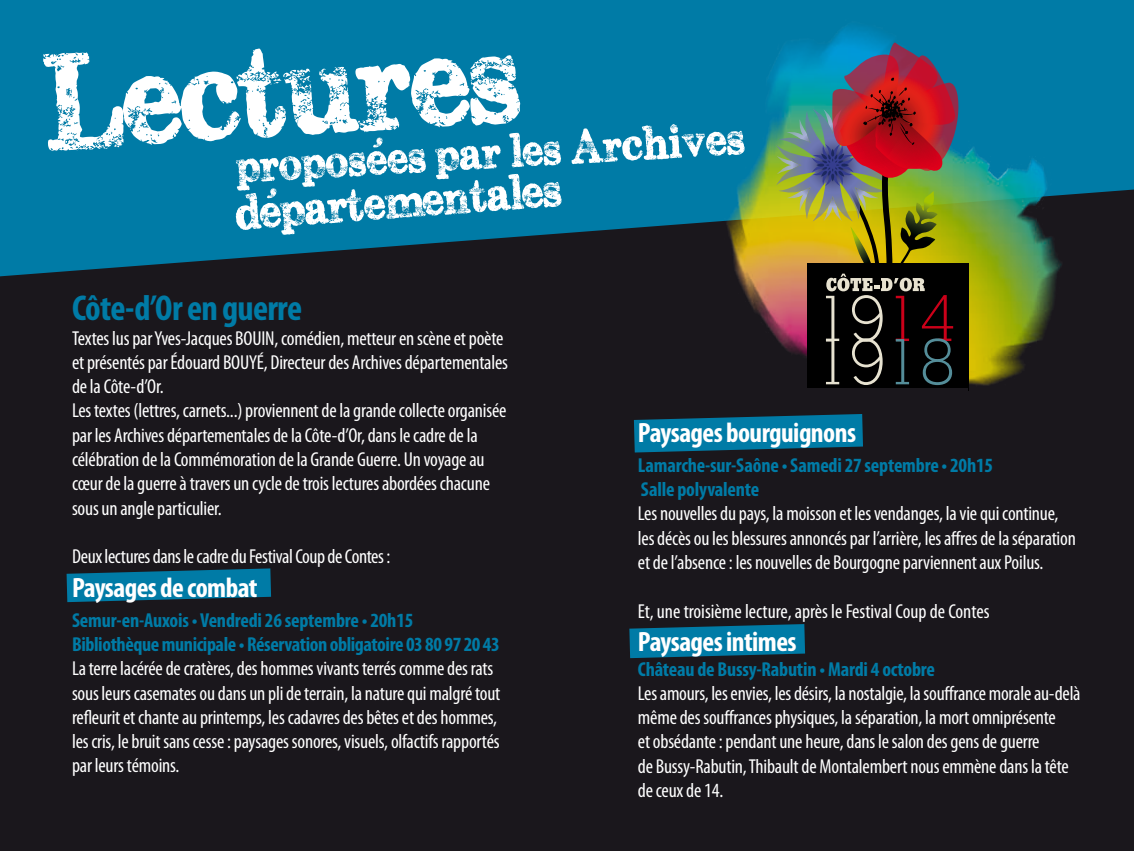
<style>
.page{position:relative;width:1134px;height:851px;background:#fff}
.page>*{position:absolute;margin:0;border:0;box-sizing:border-box;transform-origin:0 0}
.t1{font:700 condensed 36px "Myriad Pro";letter-spacing:-.02em;color:#007ba6}
.t2{font:700 condensed 28px "Myriad Pro";letter-spacing:-.02em;color:#fff}
.t3{font:condensed 20.2px/24.2px "Myriad Pro";letter-spacing:-.01em;color:#fff}
.t4{font:700 condensed 20.2px/24.2px "Myriad Pro";letter-spacing:-.01em;color:#007ba6}
</style>
<div class="page">
<div style="left:0;top:0;width:1134px;height:850px;background:#1a171c"></div>
<svg style="left:0;top:0;width:1134px;height:276px;fill:#007ba6"></svg>
<svg style="left:67px;top:568px;width:204px;height:34px;background:#046a8e"></svg>
<svg style="left:634px;top:414px;width:229px;height:38px;background:#036c91"></svg>
<svg style="left:629px;top:624px;width:176px;height:34px;background:#036d93"></svg>
<svg style="left:43px;top:48px;width:477px;height:103px;background:#66b0c9"></svg>
<img style="left:653px;top:0;width:479px;height:391px">
<svg style="left:807px;top:264px;width:161px;height:125px"></svg>
<img style="left:776px;top:43px;width:188px;height:342px">
<div style="left:807px;top:389px;width:161px;height:8px;background:#1a171c"></div>
<svg style="left:236px;top:124px;width:509px;height:111px;background:#3b96b5"></svg>
<h1 class="t1" style="left:72px;top:286px;width:232px">Côte-d’Or en guerre</h1>
<p class="t3" style="left:72px;top:325px;width:438px">Textes lus par Yves-Jacques BOUIN, comédien, metteur en scène et poète et présentés par Édouard BOUYÉ, Directeur des Archives départementales de la Côte-d’Or.<br>Les textes (lettres, carnets...) proviennent de la grande collecte organisée par les Archives départementales de la Côte-d’Or, dans le cadre de la célébration de la Commémoration de la Grande Guerre. Un voyage au cœur de la guerre à travers un cycle de trois lectures abordées chacune sous un angle particulier.</p>
<p class="t3" style="left:72px;top:544px;width:320px">Deux lectures dans le cadre du Festival Coup de Contes :</p>
<h2 class="t2" style="left:72px;top:570px;width:187px">Paysages de combat</h2>
<p class="t4" style="left:72px;top:607px;width:429px">Semur-en-Auxois • Vendredi 26 septembre • 20h15<br>Bibliothèque municipale • Réservation obligatoire 03 80 97 20 43</p>
<p class="t3" style="left:72px;top:656px;width:430px">La terre lacérée de cratères, des hommes vivants terrés comme des rats sous leurs casemates ou dans un pli de terrain, la nature qui malgré tout refleurit et chante au printemps, les cadavres des bêtes et des hommes, les cris, le bruit sans cesse : paysages sonores, visuels, olfactifs rapportés par leurs témoins.</p>
<h2 class="t2" style="left:638px;top:415px;width:220px">Paysages bourguignons</h2>
<p class="t4" style="left:638px;top:452px;width:357px">Lamarche-sur-Saône • Samedi 27 septembre • 20h15<br>Salle polyvalente</p>
<p class="t3" style="left:638px;top:501px;width:439px">Les nouvelles du pays, la moisson et les vendanges, la vie qui continue, les décès ou les blessures annoncés par l’arrière, les affres de la séparation et de l’absence : les nouvelles de Bourgogne parviennent aux Poilus.</p>
<p class="t3" style="left:638px;top:598px;width:353px">Et, une troisième lecture, après le Festival Coup de Contes</p>
<h2 class="t2" style="left:638px;top:624px;width:160px">Paysages intimes</h2>
<p class="t4" style="left:638px;top:656px;width:299px">Château de Bussy-Rabutin • Mardi 4 octobre</p>
<p class="t3" style="left:638px;top:680px;width:444px">Les amours, les envies, les désirs, la nostalgie, la souffrance morale au-delà même des souffrances physiques, la séparation, la mort omniprésente<br>et obsédante : pendant une heure, dans le salon des gens de guerre<br>de Bussy-Rabutin, Thibault de Montalembert nous emmène dans la tête de ceux de 14.</p>
</div>
